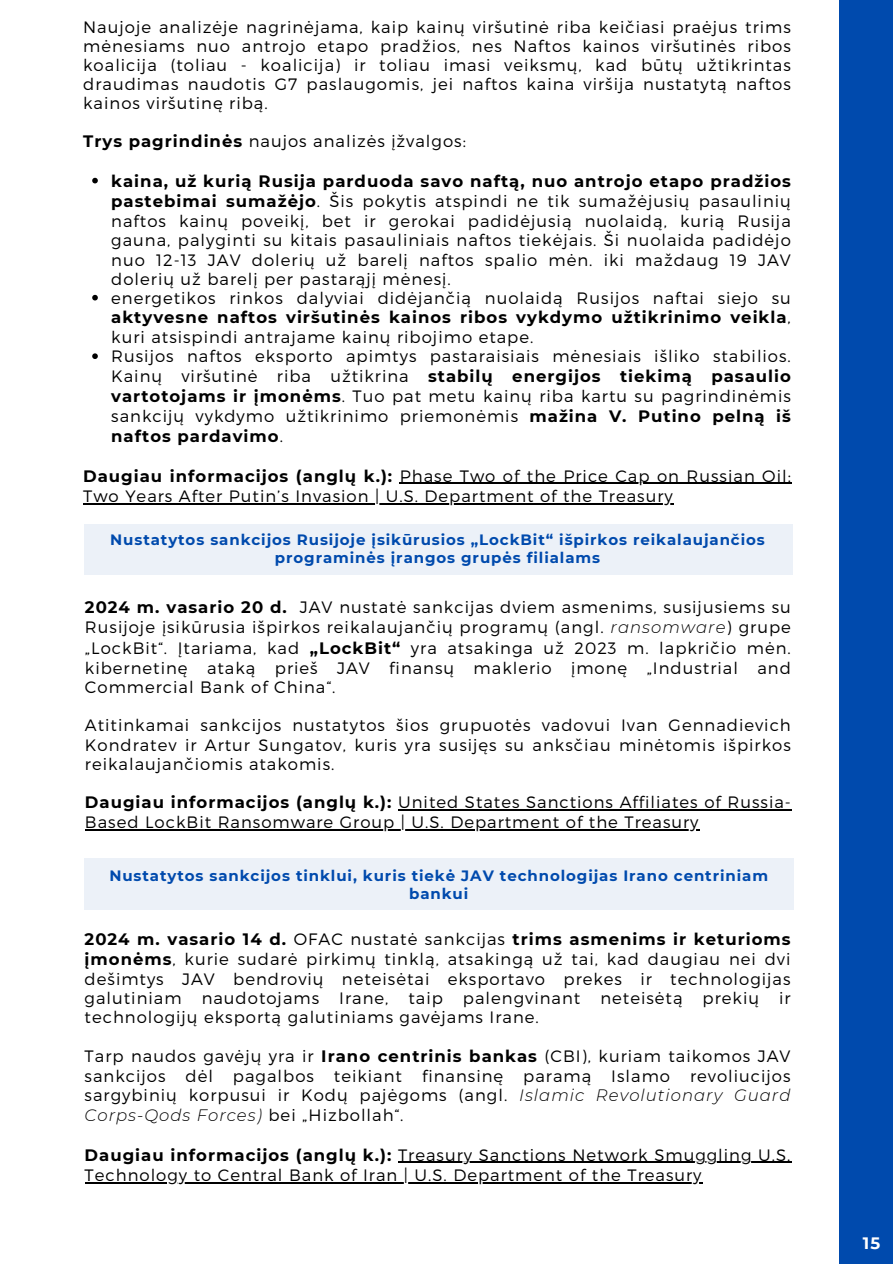
<style>
.page{position:relative;width:893px;height:1264px;background:#fff}
.page>*{position:absolute;margin:0;border:0;box-sizing:border-box;transform-origin:0 0}
.t1{font:300 16.5px/19.6px "Montserrat";letter-spacing:.06em;color:#000;text-align:justify}
.t2{font:700 16.5px "Montserrat";color:#fff}
.t3{font:700 15px/18px "Montserrat";letter-spacing:.06em;color:#004aad;text-align:center}
.s1{font-weight:700}
.s2{font-style:italic}
</style>
<div class="page">
<div style="left:839px;top:0;width:53px;height:1263px;background:#004aad"></div>
<div style="left:84px;top:524px;width:708px;height:51px;background:#ecf1f8"></div>
<hr style="left:398px;top:809px;width:393px;height:1px;background:#000">
<hr style="left:85px;top:829px;width:614px;height:1px;background:#000">
<svg style="left:92px;top:178px;width:6px;height:5px"></svg>
<svg style="left:92px;top:295px;width:6px;height:5px"></svg>
<svg style="left:92px;top:353px;width:6px;height:6px"></svg>
<hr style="left:400px;top:483px;width:391px;height:1px;background:#000">
<hr style="left:83px;top:503px;width:590px;height:1px;background:#000">
<div style="left:85px;top:858px;width:708px;height:51px;background:#ecf1f8"></div>
<hr style="left:398px;top:1161px;width:393px;height:1px;background:#000">
<hr style="left:85px;top:1181px;width:617px;height:2px;background:#000">
<p class="t1" style="left:83px;top:16px;width:709px;line-height:19.2px">Naujoje analizėje nagrinėjama, kaip kainų viršutinė riba keičiasi praėjus trims mėnesiams nuo antrojo etapo pradžios, nes Naftos kainos viršutinės ribos koalicija (toliau - koalicija) ir toliau imasi veiksmų, kad būtų užtikrintas draudimas naudotis G7 paslaugomis, jei naftos kaina viršija nustatytą naftos kainos viršutinę ribą.</p>
<p class="t1" style="left:83px;top:131px;width:384px"><span class="s1">Trys pagrindinės</span> naujos analizės įžvalgos:</p>
<p class="t1" style="left:111px;top:170px;width:681px;text-align:left"><span class="s1">kaina, už kurią Rusija parduoda savo naftą, nuo antrojo etapo pradžios pastebimai sumažėjo</span>. Šis pokytis atspindi ne tik sumažėjusių pasaulinių naftos kainų poveikį, bet ir gerokai padidėjusią nuolaidą, kurią Rusija gauna, palyginti su kitais pasauliniais naftos tiekėjais. Ši nuolaida padidėjo nuo 12-13 JAV dolerių už barelį naftos spalio mėn. iki maždaug 19 JAV dolerių už barelį per pastarąjį mėnesį.<br>energetikos rinkos dalyviai didėjančią nuolaidą Rusijos naftai siejo su <span class="s1">aktyvesne naftos viršutinės kainos ribos vykdymo užtikrinimo veikla</span>, kuri atsispindi antrajame kainų ribojimo etape.<br>Rusijos naftos eksporto apimtys pastaraisiais mėnesiais išliko stabilios.<br>Kainų viršutinė riba užtikrina <span class="s1">stabilų energijos tiekimą pasaulio vartotojams ir įmonėms</span>. Tuo pat metu kainų riba kartu su pagrindinėmis sankcijų vykdymo užtikrinimo priemonėmis <span class="s1">mažina V. Putino pelną iš naftos pardavimo</span>.</p>
<p class="t1" style="left:83px;top:465px;width:709px;line-height:20.2px"><span class="s1">Daugiau informacijos (anglų k.):</span> Phase Two of the Price Cap on Russian Oil:<br>Two Years After Putin’s Invasion | U.S. Department of the Treasury</p>
<p class="t3" style="left:110px;top:531px;width:656px">Nustatytos sankcijos Rusijoje įsikūrusios „LockBit“ išpirkos reikalaujančios programinės įrangos grupės filialams</p>
<p class="t1" style="left:85px;top:596px;width:707px"><span class="s1">2024 m. vasario 20 d.</span> JAV nustatė sankcijas dviem asmenims, susijusiems su Rusijoje įsikūrusia išpirkos reikalaujančių programų (angl. <span class="s2">ransomware</span>) grupe „LockBit“. Įtariama, kad <span class="s1">„LockBit“</span> yra atsakinga už 2023 m. lapkričio mėn. kibernetinę ataką prieš JAV finansų maklerio įmonę „Industrial and Commercial Bank of China“.</p>
<p class="t1" style="left:85px;top:715px;width:707px;line-height:19.2px">Atitinkamai sankcijos nustatytos šios grupuotės vadovui Ivan Gennadievich Kondratev ir Artur Sungatov, kuris yra susijęs su anksčiau minėtomis išpirkos reikalaujančiomis atakomis.</p>
<p class="t1" style="left:85px;top:791px;width:707px;line-height:20.2px"><span class="s1">Daugiau informacijos (anglų k.):</span> United States Sanctions Affiliates of Russia-<br>Based LockBit Ransomware Group | U.S. Department of the Treasury</p>
<p class="t3" style="left:109px;top:866px;width:660px">Nustatytos sankcijos tinklui, kuris tiekė JAV technologijas Irano centriniam bankui</p>
<p class="t1" style="left:85px;top:928px;width:707px"><span class="s1">2024 m. vasario 14 d.</span> OFAC nustatė sankcijas <span class="s1">trims asmenims ir keturioms įmonėms</span>, kurie sudarė pirkimų tinklą, atsakingą už tai, kad daugiau nei dvi dešimtys JAV bendrovių neteisėtai eksportavo prekes ir technologijas galutiniam naudotojams Irane, taip palengvinant neteisėtą prekių ir technologijų eksportą galutiniams gavėjams Irane.</p>
<p class="t1" style="left:85px;top:1044px;width:707px">Tarp naudos gavėjų yra ir <span class="s1">Irano centrinis bankas</span> (CBI), kuriam taikomos JAV sankcijos dėl pagalbos teikiant finansinę paramą Islamo revoliucijos sargybinių korpusui ir Kodų pajėgoms (angl. <span class="s2">Islamic Revolutionary Guard Corps-Qods Forces)</span> bei „Hizbollah“.</p>
<p class="t1" style="left:85px;top:1143px;width:707px;line-height:20.2px"><span class="s1">Daugiau informacijos (anglų k.):</span> Treasury Sanctions Network Smuggling U.S.<br>Technology to Central Bank of Iran | U.S. Department of the Treasury</p>
<p class="t2" style="left:862px;top:1233px;width:19px">15</p>
</div>
